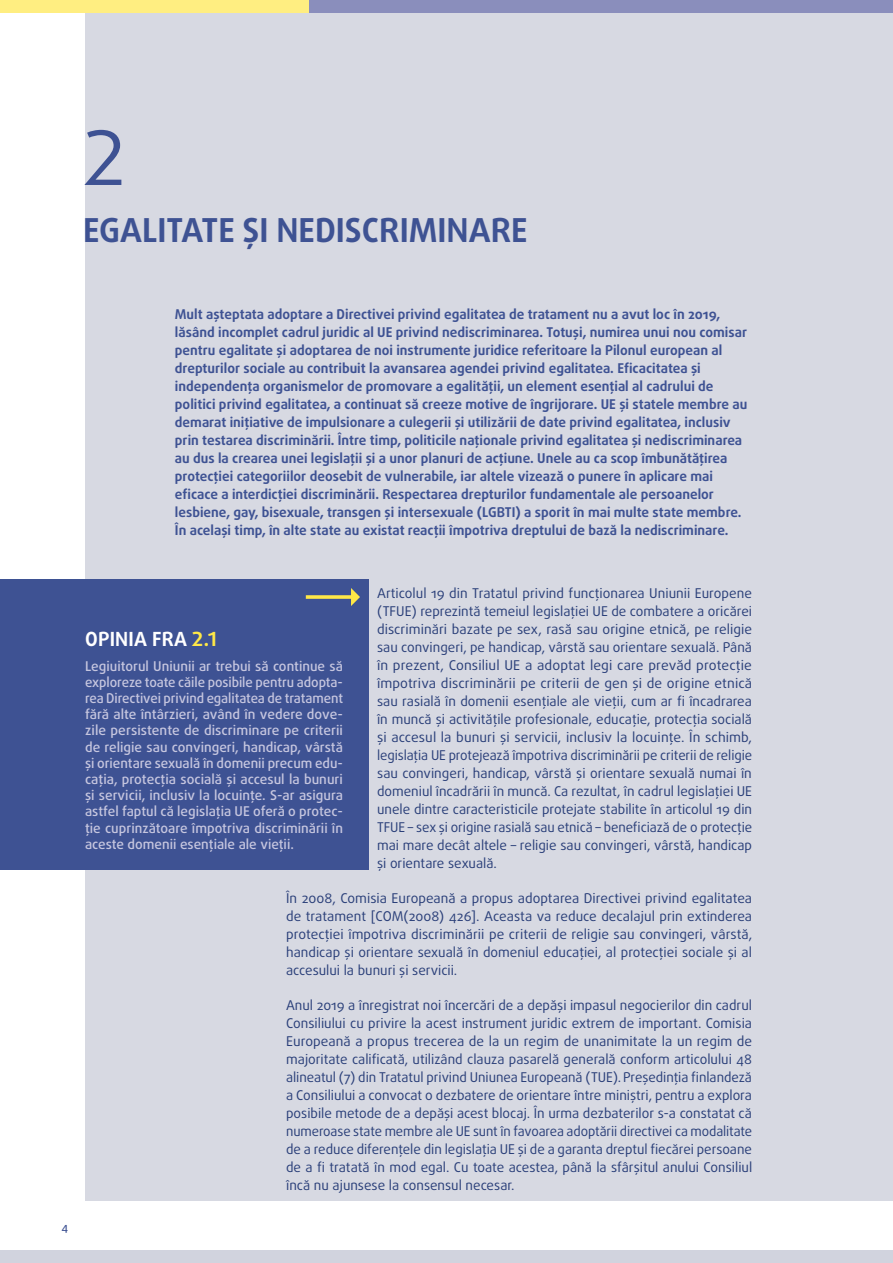
<style>
.page{position:relative;width:893px;height:1263px;background:#fff}
.page>*{position:absolute;margin:0;border:0;box-sizing:border-box;transform-origin:0 0}
.title_1_no{font:75px "Daxline Pro";color:#3e5293}
.title_1{font:700 33px "Daxline Pro";color:#3e5293}
.FRAOP_title{font:700 19.5px "Daxline Pro";letter-spacing:.01em;color:#fff}
.intro_1{font:700 13.5px/18px "Daxline Pro";color:#3e5293}
.body{font:13.5px/18px "Daxline Pro";color:#2a3f79;text-align:justify}
.body_break{font:13.5px/18px "Daxline Pro";color:#2a3f79;text-align:justify}
.FRAOP_body{font:500 13.5px/16.2px "Daxline Pro";color:#c6c6df;text-align:justify}
.t1{font:500 11.25px "Daxline Pro";color:#3e5293}
.s1{color:#ffe847}
</style>
<div class="page">
<div style="left:85px;top:0;width:808px;height:1201px;background:#d7d9e2"></div>
<div style="left:0;top:579px;width:369px;height:291px;background:#3e5293"></div>
<svg style="left:306px;top:588px;width:54px;height:18px"></svg>
<div style="left:0;top:1250px;width:893px;height:13px;background:#d1d3de"></div>
<div style="left:307px;top:0;width:586px;height:13px;background:#8a8ebc"></div>
<div style="left:0;top:0;width:308px;height:13px;background:#ffee81"></div>
<p class="title_1_no" style="left:83px;top:108px;width:44px">2</p>
<p class="title_1" style="left:83px;top:208px;width:446px">EGALITATE ȘI NEDISCRIMINARE</p>
<p class="intro_1" style="left:175px;top:305px;width:574px">Mult așteptata adoptare a Directivei privind egalitatea de tratament nu a avut loc în 2019, lăsând incomplet cadrul juridic al UE privind nediscriminarea. Totuși, numirea unui nou comisar pentru egalitate și adoptarea de noi instrumente juridice referitoare la Pilonul european al drepturilor sociale au contribuit la avansarea agendei privind egalitatea. Eficacitatea și independența organismelor de promovare a egalității, un element esențial al cadrului de politici privind egalitatea, a continuat să creeze motive de îngrijorare. UE și statele membre au demarat inițiative de impulsionare a culegerii și utilizării de date privind egalitatea, inclusiv prin testarea discriminării. Între timp, politicile naționale privind egalitatea și nediscriminarea au dus la crearea unei legislații și a unor planuri de acțiune. Unele au ca scop îmbunătățirea protecției categoriilor deosebit de vulnerabile, iar altele vizează o punere în aplicare mai eficace a interdicției discriminării. Respectarea drepturilor fundamentale ale persoanelor lesbiene, gay, bisexuale, transgen și intersexuale (LGBTI) a sporit în mai multe state membre.<br>În același timp, în alte state au existat reacții împotriva dreptului de bază la nediscriminare.</p>
<p class="t1" style="left:62px;top:1219px;width:8px">4</p>
<p class="body_break" style="left:377px;top:584px;width:377px">Articolul 19 din Tratatul privind funcționarea Uniunii Europene (TFUE) reprezintă temeiul legislației UE de combatere a oricărei discriminări bazate pe sex, rasă sau origine etnică, pe religie sau convingeri, pe handicap, vârstă sau orientare sexuală. Până în prezent, Consiliul UE a adoptat legi care prevăd protecție împotriva discriminării pe criterii de gen și de origine etnică sau rasială în domenii esențiale ale vieții, cum ar fi încadrarea în muncă și activitățile profesionale, educație, protecția socială și accesul la bunuri și servicii, inclusiv la locuințe. În schimb, legislația UE protejează împotriva discriminării pe criterii de religie sau convingeri, handicap, vârstă și orientare sexuală numai în domeniul încadrării în muncă. Ca rezultat, în cadrul legislației UE unele dintre caracteristicile protejate stabilite în articolul 19 din TFUE – sex și origine rasială sau etnică – beneficiază de o protecție mai mare decât altele – religie sau convingeri, vârstă, handicap și orientare sexuală.</p>
<p class="body" style="left:286px;top:889px;width:468px">În 2008, Comisia Europeană a propus adoptarea Directivei privind egalitatea de tratament [COM(2008) 426]. Aceasta va reduce decalajul prin extinderea protecției împotriva discriminării pe criterii de religie sau convingeri, vârstă, handicap și orientare sexuală în domeniul educației, al protecției sociale și al accesului la bunuri și servicii.</p>
<p class="body" style="left:286px;top:996px;width:468px">Anul 2019 a înregistrat noi încercări de a depăși impasul negocierilor din cadrul Consiliului cu privire la acest instrument juridic extrem de important. Comisia Europeană a propus trecerea de la un regim de unanimitate la un regim de majoritate calificată, utilizând clauza pasarelă generală conform articolului 48 alineatul (7) din Tratatul privind Uniunea Europeană (TUE).Președinția finlandeză a Consiliului a convocat o dezbatere de orientare între miniștri, pentru a explora posibile metode de a depăși acest blocaj. În urma dezbaterilor s-a constatat că numeroase state membre ale UE sunt în favoarea adoptării directivei ca modalitate de a reduce diferențele din legislația UE și de a garanta dreptul fiecărei persoane de a fi tratată în mod egal. Cu toate acestea, până la sfârșitul anului Consiliul încă nu ajunsese la consensul necesar.</p>
<p class="FRAOP_title" style="left:85px;top:626px;width:133px">OPINIA FRA <span class="s1">2.1</span></p>
<p class="FRAOP_body" style="left:85px;top:658px;width:260px">Legiuitorul Uniunii ar trebui să continue să exploreze toate căile posibile pentru adopta&shy;rea Directivei privind egalitatea de tratament fără alte întârzieri, având în vedere dove&shy;zile persistente de discriminare pe criterii de religie sau convingeri, handicap, vârstă și orientare sexuală în domenii precum edu&shy;cația, protecția socială și accesul la bunuri și servicii, inclusiv la locuințe. S-ar asigura astfel faptul că legislația UE oferă o protec&shy;ție cuprinzătoare împotriva discriminării în aceste domenii esențiale ale vieții.</p>
</div>
